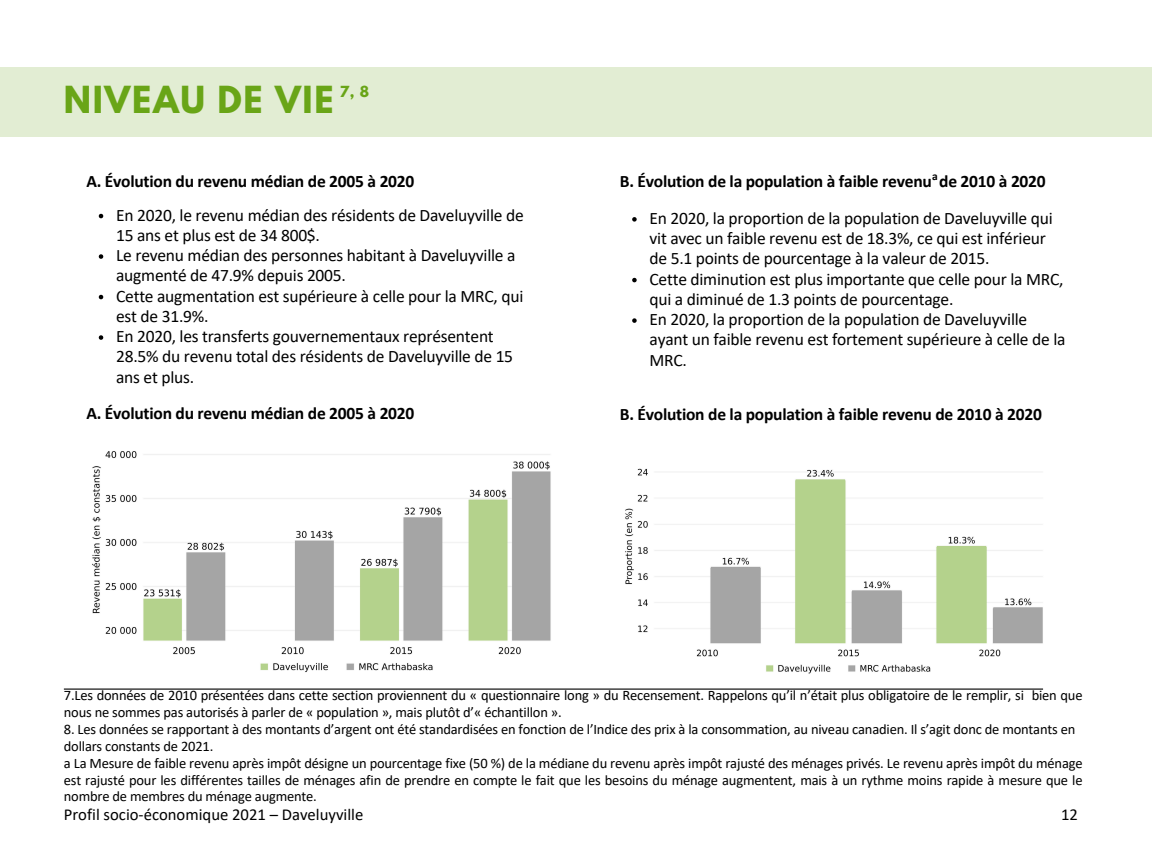
<style>
.page{position:relative;width:1152px;height:864px;background:#fff}
.page>*{position:absolute;margin:0;border:0;box-sizing:border-box;transform-origin:0 0}
.t1{font:700 33px "League Spartan";letter-spacing:.05em;color:#69a517}
.t2{font:17.55px/20.2px "Calibri";letter-spacing:-.015em;color:#000}
.t3{font:700 17.55px "Calibri";letter-spacing:-.015em;color:#000}
.t4{font:16.65px "Calibri";color:#000}
.t5{font:14.55px/16.8px "Calibri";letter-spacing:-.015em;color:#000}
.t6{font:700 13.5px "League Spartan";color:#69a517}
.t7{font:700 11.55px "Calibri";color:#000}
</style>
<div class="page">
<div style="left:0;top:67px;width:1152px;height:70px;background:#e2edd3"></div>
<hr style="left:64px;top:689px;width:979px;height:1px;background:#000">
<img style="left:92px;top:451px;width:459px;height:222px">
<img style="left:625px;top:468px;width:418px;height:206px">
<svg style="left:99px;top:214px;width:4px;height:4px"></svg>
<svg style="left:99px;top:254px;width:4px;height:5px"></svg>
<svg style="left:99px;top:295px;width:4px;height:4px"></svg>
<svg style="left:99px;top:335px;width:4px;height:5px"></svg>
<svg style="left:632px;top:217px;width:5px;height:5px"></svg>
<svg style="left:632px;top:278px;width:5px;height:4px"></svg>
<svg style="left:632px;top:318px;width:5px;height:5px"></svg>
<p class="t1" style="left:64px;top:84px;width:271px">NIVEAU DE VIE</p>
<p class="t6" style="left:340px;top:85px;width:31px">7, 8</p>
<p class="t3" style="left:86px;top:174px;width:330px">A. Évolution du revenu médian de 2005 à 2020</p>
<p class="t2" style="left:116px;top:206px;width:409px">En 2020, le revenu médian des résidents de Daveluyville de<br>15 ans et plus est de 34 800$.</p>
<p class="t2" style="left:116px;top:247px;width:401px">Le revenu médian des personnes habitant à Daveluyville a augmenté de 47.9% depuis 2005.</p>
<p class="t2" style="left:116px;top:287px;width:409px">Cette augmentation est supérieure à celle pour la MRC, qui est de 31.9%.</p>
<p class="t2" style="left:116px;top:328px;width:399px">En 2020, les transferts gouvernementaux représentent<br>28.5% du revenu total des résidents de Daveluyville de 15 ans et plus.</p>
<h2 class="t3" style="left:86px;top:405px;width:330px">A. Évolution du revenu médian de 2005 à 2020</h2>
<p class="t3" style="left:620px;top:174px;width:427px">B. Évolution de la population à faible revenu de 2010 à 2020</p>
<h3 class="t7" style="left:932px;top:172px;width:7px">a</h3>
<h2 class="t2" style="left:650px;top:209px;width:405px">En 2020, la proportion de la population de Daveluyville qui vit avec un faible revenu est de 18.3%, ce qui est inférieur de 5.1 points de pourcentage à la valeur de 2015.</h2>
<p class="t2" style="left:650px;top:270px;width:415px">Cette diminution est plus importante que celle pour la MRC, qui a diminué de 1.3 points de pourcentage.</p>
<p class="t2" style="left:650px;top:311px;width:417px">En 2020, la proportion de la population de Daveluyville ayant un faible revenu est fortement supérieure à celle de la<br>MRC.</p>
<p class="t3" style="left:620px;top:406px;width:424px">B. Évolution de la population à faible revenu de 2010 à 2020</p>
<h1 class="t5" style="left:64px;top:688px;width:1020px">7.Les données de 2010 présentées dans cette section proviennent du « questionnaire long » du Recensement. Rappelons qu’il n’était plus obligatoire de le remplir, si bien que nous ne sommes pas autorisés à parler de « population », mais plutôt d’« échantillon ».</h1>
<h4 class="t5" style="left:64px;top:722px;width:1013px">8. Les données se rapportant à des montants d’argent ont été standardisées en fonction de l’Indice des prix à la consommation, au niveau canadien. Il s’agit donc de montants en dollars constants de 2021.</h4>
<h2 class="t5" style="left:64px;top:756px;width:1020px;text-align:justify">a La Mesure de faible revenu après impôt désigne un pourcentage fixe (50 %) de la médiane du revenu après impôt rajusté des ménages privés. Le revenu après impôt du ménage est rajusté pour les différentes tailles de ménages afin de prendre en compte le fait que les besoins du ménage augmentent, mais à un rythme moins rapide à mesure que le nombre de membres du ménage augmente.</h2>
<p class="t4" style="left:64px;top:808px;width:301px">Profil socio-économique 2021 – Daveluyville</p>
<p class="t4" style="left:1061px;top:808px;width:18px">12</p>
</div>
